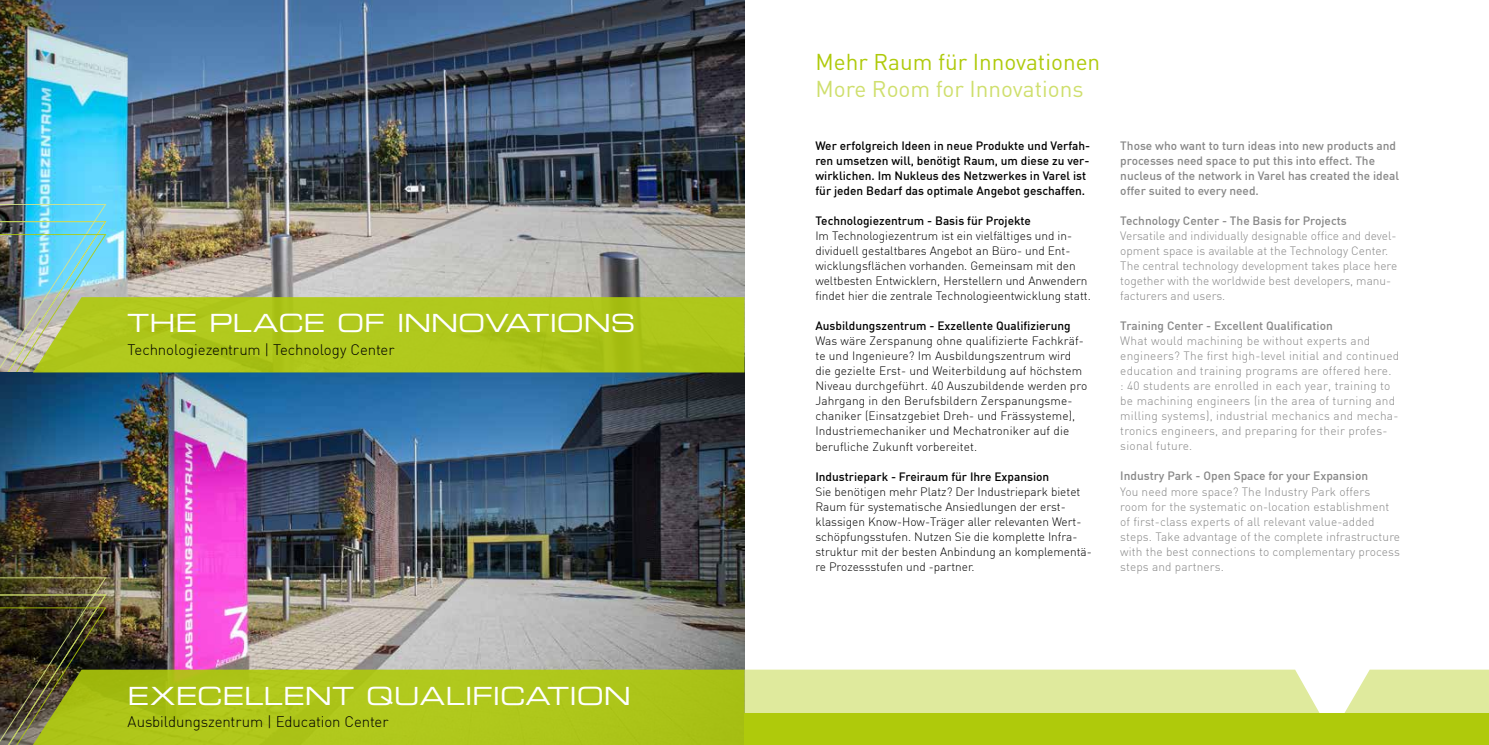
<style>
.page{position:relative;width:1489px;height:745px;background:#fff}
.page>*{position:absolute;margin:0;border:0;box-sizing:border-box;transform-origin:0 0}
.t1{font:25px "Eurostile Extended Two";letter-spacing:-.005em;color:#fff}
.t2{font:22.5px "DIN";color:#afca0b}
.t3{font:22.5px "DIN";color:#cfdf6d}
.t4{font:300 15px "DIN";letter-spacing:-.005em;color:#000}
.t5{font:300 11.88px/15px "DIN";color:#000}
.t6{font:300 11.88px/15px "DIN";letter-spacing:.01em;color:#878787}
.t7{font:500 11.88px/15px "DIN";color:#000}
.t8{font:500 11.88px/15px "DIN";color:#878787}
</style>
<div class="page">
<img style="left:0;top:0;width:744px;height:669px">
<svg style="left:0;top:203px;width:107px;height:30px"></svg>
<img style="left:0;top:233px;width:107px;height:343px">
<svg style="left:744px;top:669px;width:744px;height:44px;fill:#dfea9d"></svg>
<div style="left:744px;top:713px;width:744px;height:31px;background:#afca0b"></div>
<svg style="left:107px;top:669px;width:637px;height:75px;fill:#aec61a"></svg>
<svg style="left:33px;top:297px;width:711px;height:75px;fill:#b0c81c"></svg>
<img style="left:0;top:576px;width:107px;height:168px">
<h1 class="t1" style="left:128px;top:306px;width:509px">THE PLACE OF INNOVATIONS</h1>
<p class="t4" style="left:128px;top:340px;width:268px">Technologiezentrum | Technology Center</p>
<h1 class="t1" style="left:128px;top:678px;width:505px">EXECELLENT QUALIFICATION</h1>
<p class="t4" style="left:128px;top:712px;width:262px">Ausbildungszentrum | Education Center</p>
<h2 class="t2" style="left:815px;top:48px;width:286px">Mehr Raum für Innovationen</h2>
<h2 class="t3" style="left:815px;top:75px;width:270px">More Room for Innovations</h2>
<p class="t7" style="left:815px;top:138px;width:276px">Wer erfolgreich Ideen in neue Produkte und Verfah&shy;ren umsetzen will, benötigt Raum, um diese zu ver&shy;wirklichen. Im Nukleus des Netzwerkes in Varel ist für jeden Bedarf das optimale Angebot geschaffen.</p>
<p class="t7" style="left:815px;top:213px;width:217px">Technologiezentrum - Basis für Projekte</p>
<p class="t5" style="left:815px;top:228px;width:277px">Im Technologiezentrum ist ein vielfältiges und in&shy;dividuell gestaltbares Angebot an Büro- und Ent&shy;wicklungsflächen vorhanden. Gemeinsam mit den weltbesten Entwicklern, Herstellern und Anwendern findet hier die zentrale Technologieentwicklung statt.</p>
<p class="t7" style="left:815px;top:318px;width:257px">Ausbildungszentrum - Exzellente Qualifizierung</p>
<p class="t5" style="left:815px;top:333px;width:273px">Was wäre Zerspanung ohne qualifizierte Fachkräf&shy;te und Ingenieure? Im Ausbildungszentrum wird die gezielte Erst- und Weiterbildung auf höchstem Niveau durchgeführt. 40 Auszubildende werden pro Jahrgang in den Berufsbildern Zerspanungsme&shy;chaniker (Einsatzgebiet Dreh- und Frässysteme), Industriemechaniker und Mechatroniker auf die berufliche Zukunft vorbereitet.</p>
<p class="t7" style="left:815px;top:468px;width:235px">Industriepark - Freiraum für Ihre Expansion</p>
<p class="t5" style="left:815px;top:483px;width:278px">Sie benötigen mehr Platz? Der Industriepark bietet Raum für systematische Ansiedlungen der erst&shy;klassigen Know-How-Träger aller relevanten Wert&shy;schöpfungsstufen. Nutzen Sie die komplette Infra&shy;struktur mit der besten Anbindung an komplementä&shy;re Prozessstufen und -partner.</p>
<p class="t8" style="left:1120px;top:138px;width:280px">Those who want to turn ideas into new products and processes need space to put this into effect. The nucleus of the network in Varel has created the ideal offer suited to every need.</p>
<p class="t8" style="left:1120px;top:213px;width:228px">Technology Center - The Basis for Projects</p>
<p class="t6" style="left:1120px;top:228px;width:278px">Versatile and individually designable office and devel&shy;opment space is available at the Technology Center.<br>The central technology development takes place here together with the worldwide best developers, manu&shy;facturers and users.</p>
<p class="t8" style="left:1120px;top:318px;width:214px">Training Center - Excellent Qualification</p>
<p class="t6" style="left:1120px;top:333px;width:280px">What would machining be without experts and engineers? The first high-level initial and continued education and training programs are offered here.<br>: 40 students are enrolled in each year, training to be machining engineers (in the area of turning and milling systems), industrial mechanics and mecha&shy;tronics engineers, and preparing for their profes&shy;sional future.</p>
<p class="t8" style="left:1120px;top:468px;width:249px">Industry Park - Open Space for your Expansion</p>
<p class="t6" style="left:1120px;top:483px;width:281px">You need more space? The Industry Park offers room for the systematic on-location establishment of first-class experts of all relevant value-added steps. Take advantage of the complete infrastructure with the best connections to complementary process steps and partners.</p>
</div>
